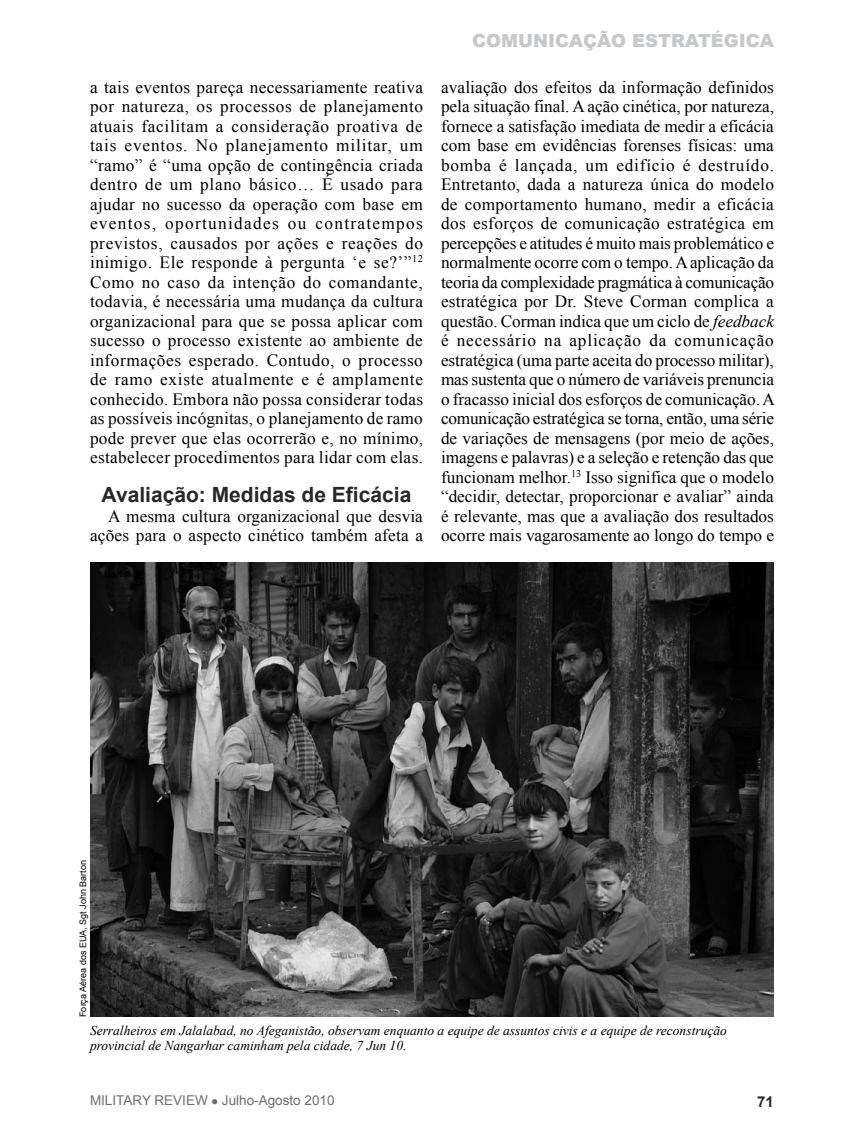
<style>
.page{position:relative;width:864px;height:1134px;background:#fff}
.page>*{position:absolute;margin:0;border:0;box-sizing:border-box;transform-origin:0 0}
.t1{font:700 21px "Arial";color:#292829}
.t2{font:900 18px "Arial";color:#c7c8ca}
.t3{font:17.25px/19.5px "Times New Roman";letter-spacing:.01em;color:#000;text-align:justify}
.t4{font:700 15px "Arial";color:#292829}
.t5{font:italic 13.5px/14.2px "Times New Roman";color:#000}
.t6{font:13.5px "Arial";color:#6d6e71}
.t7{font:9px "Arial";color:#000}
.s1{font-style:italic}
</style>
<div class="page">
<img style="left:90px;top:563px;width:684px;height:454px">
<p class="t3" style="left:90px;top:77px;width:335px">a tais eventos pareça necessariamente reativa por natureza, os processos de planejamento atuais facilitam a consideração proativa de tais eventos. No planejamento militar, um “ramo” é “uma opção de contingência criada dentro de um plano básico… É usado para ajudar no sucesso da operação com base em eventos, oportunidades ou contratempos previstos, causados por ações e reações do inimigo. Ele responde à pergunta ‘e se?’”<sup>12<br></sup>Como no caso da intenção do comandante, todavia, é necessária uma mudança da cultura organizacional para que se possa aplicar com sucesso o processo existente ao ambiente de informações esperado. Contudo, o processo de ramo existe atualmente e é amplamente conhecido. Embora não possa considerar todas as possíveis incógnitas, o planejamento de ramo pode prever que elas ocorrerão e, no mínimo, estabelecer procedimentos para lidar com elas.</p>
<p class="t1" style="left:102px;top:481px;width:311px">Avaliação: Medidas de Eficácia</p>
<p class="t3" style="left:90px;top:506px;width:335px;text-align:right">A mesma cultura organizacional que desvia ações para o aspecto cinético também afeta a</p>
<p class="t2" style="left:472px;top:27px;width:303px">COMUNICAÇÃO ESTRATÉGICA</p>
<p class="t3" style="left:441px;top:77px;width:335px">avaliação dos efeitos da informação definidos pela situação final. A ação cinética, por natureza, fornece a satisfação imediata de medir a eficácia com base em evidências forenses físicas: uma bomba é lançada, um edifício é destruído.<br>Entretanto, dada a natureza única do modelo de comportamento humano, medir a eficácia dos esforços de comunicação estratégica em percepções e atitudes é muito mais problemático e normalmente ocorre com o tempo. A aplicação da teoria da complexidade pragmática à comunicação estratégica por Dr. Steve Corman complica a questão. Corman indica que um ciclo de <span class="s1">feedback </span>é necessário na aplicação da comunicação estratégica (uma parte aceita do processo militar), mas sustenta que o número de variáveis prenuncia o fracasso inicial dos esforços de comunicação. A comunicação estratégica se torna, então, uma série de variações de mensagens (por meio de ações, imagens e palavras) e a seleção e retenção das que funcionam melhor.<sup>13</sup> Isso significa que o modelo “decidir, detectar, proporcionar e avaliar” ainda é relevante, mas que a avaliação dos resultados ocorre mais vagarosamente ao longo do tempo e</p>
<p class="t7" style="left:77px;top:1017px;width:158px;rotate:-90deg">FORÇA AÉREA DOS EUA, SGT JOHN BARTON</p>
<p class="t5" style="left:90px;top:1023px;width:638px">Serralheiros em Jalalabad, no Afeganistão, observam enquanto a equipe de assuntos civis e a equipe de reconstrução provincial de Nangarhar caminham pela cidade, 7 Jun 10.</p>
<p class="t6" style="left:90px;top:1092px;width:246px">MILITARY REVIEW ● JULHO-AGOSTO 2010</p>
<p class="t4" style="left:757px;top:1092px;width:18px">71</p>
</div>
